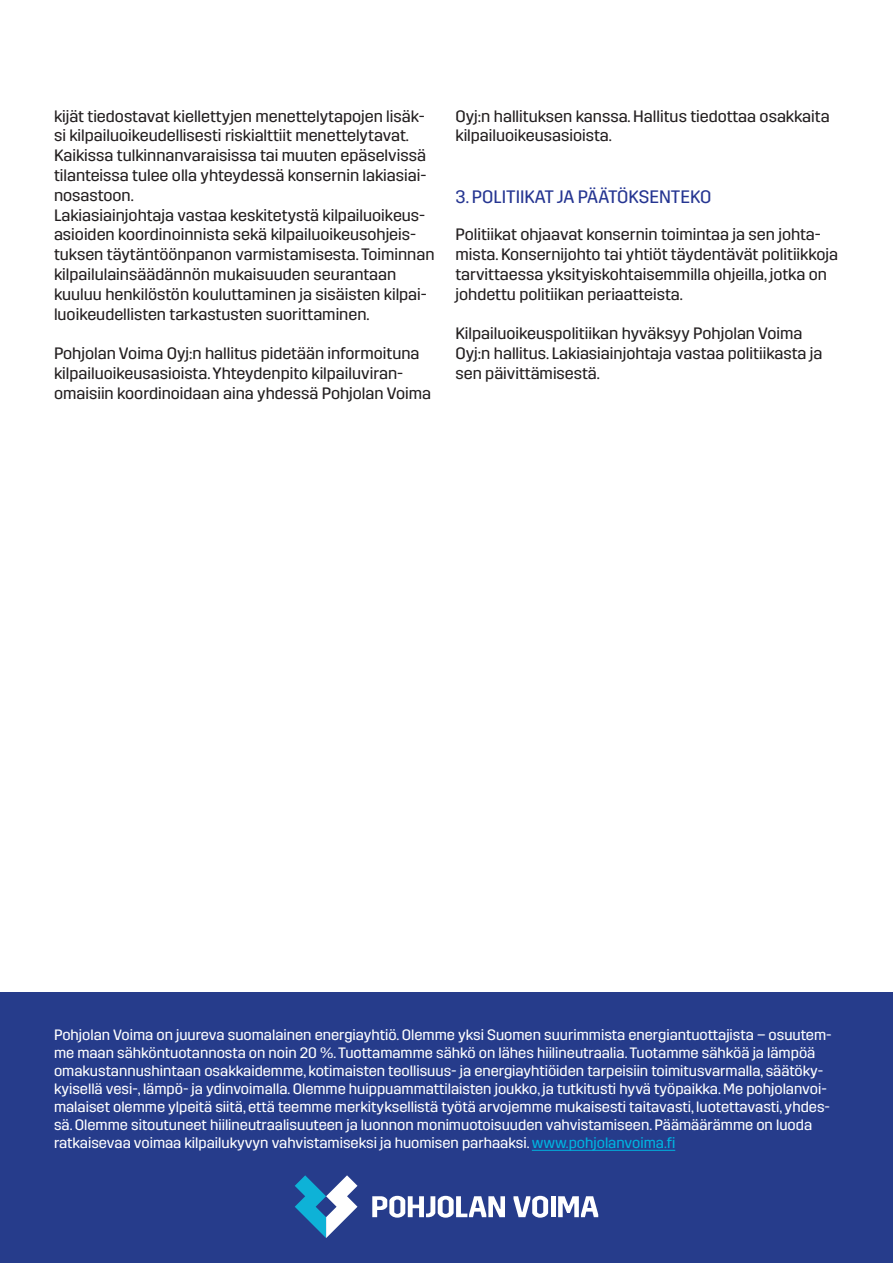
<style>
.page{position:relative;width:893px;height:1263px;background:#fff}
.page>*{position:absolute;margin:0;border:0;box-sizing:border-box;transform-origin:0 0}
.t1{font:18px "Trim";color:#263692}
.t2{font:16.5px/19.8px "Trim";color:#231f20}
.t3{font:15px/18px "Trim";color:#fff}
.s1{color:#00b4e0}
</style>
<div class="page">
<div style="left:0;top:993px;width:893px;height:270px;background:#263c8b"></div>
<hr style="left:532px;top:1150px;width:143px;height:1px;background:#00b4e0">
<svg style="left:295px;top:1175px;width:62px;height:63px"></svg>
<svg style="left:372px;top:1196px;width:133px;height:21px"></svg>
<svg style="left:513px;top:1196px;width:35px;height:21px"></svg>
<hr style="left:551px;top:1196px;width:4px;height:21px;background:#fff">
<svg style="left:558px;top:1196px;width:40px;height:21px"></svg>
<p class="t2" style="left:54px;top:106px;width:382px">kijät tiedostavat kiellettyjen menettelytapojen lisäk&shy;si kilpailuoikeudellisesti riskialttiit menettelytavat.<br>Kaikissa tulkinnanvaraisissa tai muuten epäselvissä tilanteissa tulee olla yhteydessä konsernin lakiasiai&shy;nosastoon.<br>Lakiasiainjohtaja vastaa keskitetystä kilpailuoikeus&shy;asioiden koordinoinnista sekä kilpailuoikeusohjeis&shy;tuksen täytäntöönpanon varmistamisesta. Toiminnan kilpailulainsäädännön mukaisuuden seurantaan kuuluu henkilöstön kouluttaminen ja sisäisten kilpai&shy;luoikeudellisten tarkastusten suorittaminen.</p>
<p class="t2" style="left:54px;top:344px;width:379px">Pohjolan Voima Oyj:n hallitus pidetään informoituna kilpailuoikeusasioista. Yhteydenpito kilpailuviran&shy;omaisiin koordinoidaan aina yhdessä Pohjolan Voima</p>
<p class="t2" style="left:455px;top:106px;width:376px">Oyj:n hallituksen kanssa. Hallitus tiedottaa osakkaita kilpailuoikeusasioista.</p>
<p class="t1" style="left:455px;top:186px;width:257px">3. POLITIIKAT JA PÄÄTÖKSENTEKO</p>
<p class="t2" style="left:455px;top:225px;width:384px">Politiikat ohjaavat konsernin toimintaa ja sen johta&shy;mista. Konsernijohto tai yhtiöt täydentävät politiikkoja tarvittaessa yksityiskohtaisemmilla ohjeilla, jotka on johdettu politiikan periaatteista.</p>
<p class="t2" style="left:455px;top:324px;width:368px">Kilpailuoikeuspolitiikan hyväksyy Pohjolan Voima<br>Oyj:n hallitus. Lakiasiainjohtaja vastaa politiikasta ja sen päivittämisestä.</p>
<p class="t3" style="left:54px;top:1026px;width:779px">Pohjolan Voima on juureva suomalainen energiayhtiö. Olemme yksi Suomen suurimmista energiantuottajista – osuutem&shy;me maan sähköntuotannosta on noin 20 %. Tuottamamme sähkö on lähes hiilineutraalia. Tuotamme sähköä ja lämpöä omakustannushintaan osakkaidemme, kotimaisten teollisuus- ja energiayhtiöiden tarpeisiin toimitusvarmalla, säätöky&shy;kyisellä vesi-, lämpö- ja ydinvoimalla. Olemme huippuammattilaisten joukko, ja tutkitusti hyvä työpaikka. Me pohjolanvoi&shy;malaiset olemme ylpeitä siitä, että teemme merkityksellistä työtä arvojemme mukaisesti taitavasti, luotettavasti, yhdes&shy;sä. Olemme sitoutuneet hiilineutraalisuuteen ja luonnon monimuotoisuuden vahvistamiseen. Päämäärämme on luoda ratkaisevaa voimaa kilpailukyvyn vahvistamiseksi ja huomisen parhaaksi. <span class="s1">www.pohjolanvoima.fi</span></p>
</div>
